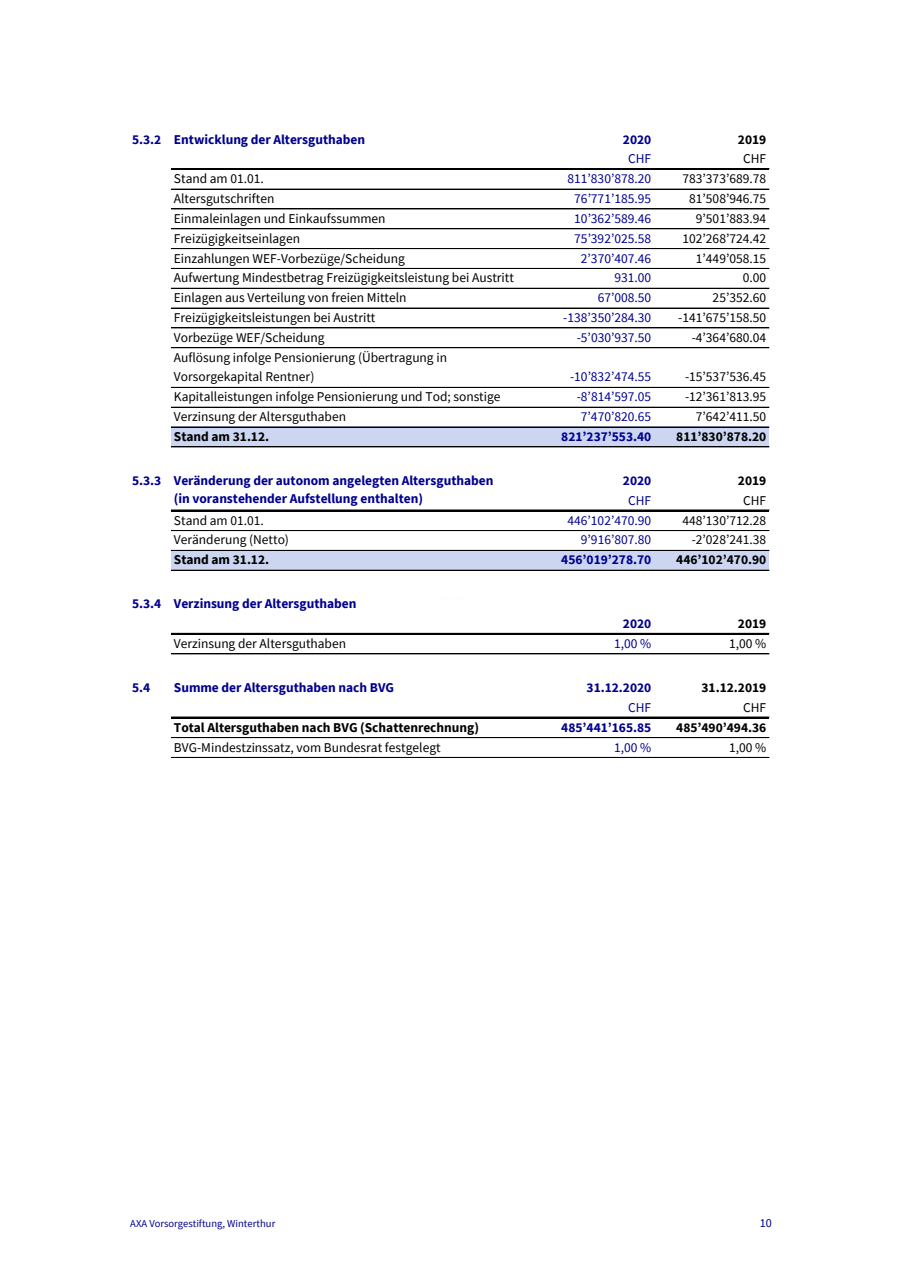
<style>
.page{position:relative;width:902px;height:1276px;background:#fff}
.page>*{position:absolute;margin:0;border:0;box-sizing:border-box;transform-origin:0 0}
.t1{font:13.5px "Source Sans Pro";color:#000}
.t2{font:700 13.5px/18.3px "Source Sans Pro";color:#00008f}
.t3{font:13.5px "Source Sans Pro";color:#00008f}
.t4{font:700 13.5px "Source Sans Pro";color:#000}
.t5{font:12.15px "Source Sans Pro";color:#00008f}
.t6{font:10.5px "Source Sans Pro";letter-spacing:.005em;color:#00008f}
</style>
<div class="page">
<img style="left:185px;top:188px;width:531px;height:569px">
<div style="left:171px;top:427px;width:598px;height:20px;background:#ccd6f0"></div>
<div style="left:171px;top:550px;width:598px;height:20px;background:#ccd6f0"></div>
<hr style="left:171px;top:168px;width:598px;height:2px;background:#000">
<hr style="left:171px;top:189px;width:598px;height:1px;background:#000">
<hr style="left:171px;top:209px;width:598px;height:1px;background:#000">
<hr style="left:171px;top:228px;width:598px;height:1px;background:#000">
<hr style="left:171px;top:229px;width:598px;height:1px;background:#000">
<hr style="left:171px;top:248px;width:598px;height:1px;background:#000">
<hr style="left:171px;top:268px;width:598px;height:1px;background:#000">
<hr style="left:171px;top:288px;width:598px;height:1px;background:#000">
<hr style="left:171px;top:308px;width:598px;height:1px;background:#000">
<hr style="left:171px;top:328px;width:598px;height:1px;background:#000">
<hr style="left:171px;top:347px;width:598px;height:1px;background:#000">
<hr style="left:171px;top:387px;width:598px;height:1px;background:#000">
<hr style="left:171px;top:407px;width:598px;height:1px;background:#000">
<hr style="left:171px;top:427px;width:598px;height:1px;background:#000">
<hr style="left:171px;top:446px;width:598px;height:1px;background:#000">
<hr style="left:171px;top:447px;width:598px;height:1px;background:#000">
<hr style="left:171px;top:510px;width:598px;height:1px;background:#000">
<hr style="left:171px;top:530px;width:598px;height:1px;background:#000">
<hr style="left:171px;top:550px;width:598px;height:1px;background:#000">
<hr style="left:171px;top:570px;width:598px;height:1px;background:#000">
<hr style="left:171px;top:633px;width:598px;height:1px;background:#000">
<hr style="left:171px;top:653px;width:598px;height:1px;background:#000">
<hr style="left:171px;top:654px;width:598px;height:1px;background:#000">
<hr style="left:171px;top:716px;width:598px;height:1px;background:#000">
<hr style="left:171px;top:717px;width:598px;height:1px;background:#000">
<hr style="left:171px;top:737px;width:598px;height:1px;background:#000">
<hr style="left:171px;top:757px;width:598px;height:1px;background:#000">
<p class="t2" style="left:132px;top:129px;width:31px">5.3.2</p>
<p class="t2" style="left:174px;top:129px;width:193px">Entwicklung der Altersguthaben</p>
<p class="t2" style="left:623px;top:129px;width:30px">2020</p>
<p class="t4" style="left:738px;top:130px;width:30px">2019</p>
<p class="t3" style="left:628px;top:150px;width:25px">CHF</p>
<p class="t1" style="left:743px;top:150px;width:25px">CHF</p>
<p class="t1" style="left:174px;top:170px;width:92px">Stand am 01.01.</p>
<p class="t3" style="left:567px;top:170px;width:85px">811’830’878.20</p>
<p class="t1" style="left:682px;top:170px;width:85px">783’373’689.78</p>
<p class="t1" style="left:174px;top:190px;width:102px">Altersgutschriften</p>
<p class="t3" style="left:574px;top:190px;width:79px">76’771’185.95</p>
<p class="t1" style="left:689px;top:190px;width:79px">81’508’946.75</p>
<p class="t1" style="left:174px;top:209px;width:213px">Einmaleinlagen und Einkaufssummen</p>
<p class="t3" style="left:574px;top:209px;width:79px">10’362’589.46</p>
<p class="t1" style="left:696px;top:209px;width:72px">9’501’883.94</p>
<p class="t1" style="left:174px;top:229px;width:128px">Freizügigkeitseinlagen</p>
<p class="t3" style="left:574px;top:229px;width:79px">75’392’025.58</p>
<p class="t1" style="left:682px;top:229px;width:85px">102’268’724.42</p>
<p class="t1" style="left:174px;top:249px;width:232px">Einzahlungen WEF-Vorbezüge/Scheidung</p>
<p class="t3" style="left:581px;top:249px;width:72px">2’370’407.46</p>
<p class="t1" style="left:696px;top:249px;width:72px">1’449’058.15</p>
<p class="t1" style="left:174px;top:269px;width:342px">Aufwertung Mindestbetrag Freizügigkeitsleistung bei Austritt</p>
<p class="t3" style="left:614px;top:269px;width:38px">931.00</p>
<p class="t1" style="left:743px;top:269px;width:25px">0.00</p>
<p class="t3" style="left:598px;top:289px;width:55px">67’008.50</p>
<p class="t1" style="left:174px;top:289px;width:234px">Einlagen aus Verteilung von freien Mitteln</p>
<p class="t1" style="left:713px;top:289px;width:55px">25’352.60</p>
<p class="t1" style="left:174px;top:309px;width:203px">Freizügigkeitsleistungen bei Austritt</p>
<p class="t3" style="left:563px;top:309px;width:89px">-138’350’284.30</p>
<p class="t1" style="left:678px;top:309px;width:89px">-141’675’158.50</p>
<p class="t1" style="left:174px;top:328px;width:152px">Vorbezüge WEF/Scheidung</p>
<p class="t3" style="left:577px;top:328px;width:76px">-5’030’937.50</p>
<p class="t1" style="left:692px;top:328px;width:76px">-4’364’680.04</p>
<p class="t1" style="left:174px;top:348px;width:275px">Auflösung infolge Pensionierung (Übertragung in</p>
<p class="t1" style="left:174px;top:368px;width:142px">Vorsorgekapital Rentner)</p>
<p class="t3" style="left:570px;top:368px;width:83px">-10’832’474.55</p>
<p class="t1" style="left:685px;top:368px;width:83px">-15’537’536.45</p>
<p class="t1" style="left:174px;top:388px;width:328px">Kapitalleistungen infolge Pensionierung und Tod; sonstige</p>
<p class="t3" style="left:577px;top:388px;width:76px">-8’814’597.05</p>
<p class="t1" style="left:685px;top:388px;width:83px">-12’361’813.95</p>
<p class="t1" style="left:174px;top:408px;width:174px">Verzinsung der Altersguthaben</p>
<p class="t3" style="left:581px;top:408px;width:72px">7’470’820.65</p>
<p class="t1" style="left:696px;top:408px;width:72px">7’642’411.50</p>
<p class="t4" style="left:174px;top:428px;width:97px">Stand am 31.12.</p>
<p class="t2" style="left:561px;top:427px;width:92px">821’237’553.40</p>
<p class="t4" style="left:676px;top:428px;width:92px">811’830’878.20</p>
<p class="t2" style="left:132px;top:471px;width:31px">5.3.3</p>
<p class="t2" style="left:174px;top:471px;width:321px">Veränderung der autonom angelegten Altersguthaben (in voranstehender Aufstellung enthalten)</p>
<p class="t1" style="left:174px;top:511px;width:92px">Stand am 01.01.</p>
<p class="t2" style="left:623px;top:471px;width:30px">2020</p>
<p class="t3" style="left:628px;top:491px;width:25px">CHF</p>
<p class="t3" style="left:567px;top:511px;width:85px">446’102’470.90</p>
<p class="t1" style="left:174px;top:531px;width:117px">Veränderung (Netto)</p>
<p class="t3" style="left:581px;top:531px;width:72px">9’916’807.80</p>
<p class="t4" style="left:174px;top:551px;width:97px">Stand am 31.12.</p>
<p class="t2" style="left:561px;top:550px;width:92px">456’019’278.70</p>
<p class="t4" style="left:738px;top:472px;width:30px">2019</p>
<p class="t1" style="left:743px;top:491px;width:25px">CHF</p>
<p class="t1" style="left:682px;top:511px;width:85px">448’130’712.28</p>
<p class="t1" style="left:692px;top:531px;width:76px">-2’028’241.38</p>
<p class="t4" style="left:676px;top:551px;width:92px">446’102’470.90</p>
<p class="t2" style="left:132px;top:594px;width:31px">5.3.4</p>
<p class="t2" style="left:132px;top:678px;width:20px">5.4</p>
<p class="t2" style="left:174px;top:594px;width:184px">Verzinsung der Altersguthaben</p>
<p class="t2" style="left:623px;top:614px;width:30px">2020</p>
<p class="t4" style="left:738px;top:615px;width:30px">2019</p>
<p class="t1" style="left:174px;top:634px;width:174px">Verzinsung der Altersguthaben</p>
<p class="t3" style="left:614px;top:634px;width:39px">1,00 %</p>
<p class="t1" style="left:729px;top:634px;width:39px">1,00 %</p>
<p class="t2" style="left:174px;top:678px;width:222px">Summe der Altersguthaben nach BVG</p>
<p class="t2" style="left:586px;top:678px;width:66px">31.12.2020</p>
<p class="t4" style="left:701px;top:678px;width:66px">31.12.2019</p>
<p class="t3" style="left:628px;top:698px;width:25px">CHF</p>
<p class="t1" style="left:743px;top:698px;width:25px">CHF</p>
<p class="t4" style="left:174px;top:718px;width:307px">Total Altersguthaben nach BVG (Schattenrechnung)</p>
<p class="t2" style="left:561px;top:717px;width:92px">485’441’165.85</p>
<p class="t4" style="left:676px;top:718px;width:92px">485’490’494.36</p>
<p class="t1" style="left:174px;top:738px;width:268px">BVG-Mindestzinssatz, vom Bundesrat festgelegt</p>
<p class="t3" style="left:614px;top:738px;width:39px">1,00 %</p>
<p class="t1" style="left:729px;top:738px;width:39px">1,00 %</p>
<p class="t6" style="left:130px;top:1217px;width:147px">AXA Vorsorgestiftung, Winterthur</p>
<p class="t5" style="left:760px;top:1215px;width:14px">10</p>
</div>
